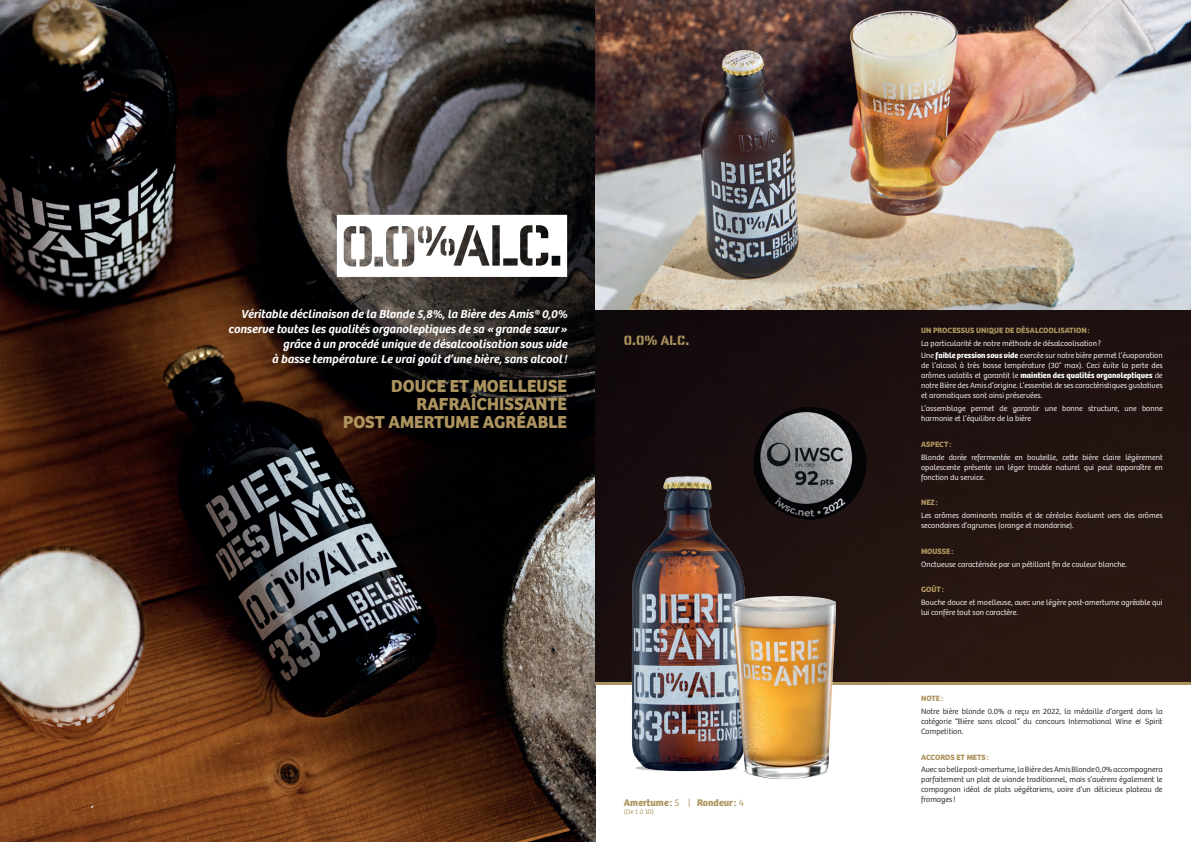
<style>
.page{position:relative;width:1191px;height:842px;background:#fff}
.page>*{position:absolute;margin:0;border:0;box-sizing:border-box;transform-origin:0 0}
.t1{font:700 18px/18px "Bree";color:#ad945e;text-align:right}
.t2{font:500 14px "Reload Alt Stencil";color:#ad945e}
.t3{font:italic 600 12px/15px "Bree";color:#fff;text-align:right}
.t4{font:700 10px "Bree";color:#ad945e}
.t5{font:300 8px/10px "Bree";color:#fff}
.t6{font:300 8px/10px "Bree";color:#231f20;text-align:justify}
.t7{font:700 8px "Bree";color:#ad945e}
.t8{font:300 7px "Bree";color:#ad945e}
.s1{font-weight:300}
.s2{font-weight:700}
</style>
<div class="page">
<img style="left:0;top:0;width:595px;height:842px">
<svg style="left:337px;top:215px;width:230px;height:62px"></svg>
<img style="left:595px;top:0;width:596px;height:682px">
<hr style="left:595px;top:682px;width:596px;height:2px;background:#ad945e">
<img style="left:753px;top:407px;width:113px;height:113px;border-radius:57px">
<img style="left:621px;top:452px;width:153px;height:320px">
<img style="left:726px;top:584px;width:109px;height:195px">
<p class="t3" style="left:228px;top:307px;width:340px">Véritable déclinaison de la Blonde 5,8%, la Bière des Amis® 0,0% conserve toutes les qualités organoleptiques de sa «grande sœur» grâce à un procédé unique de désalcoolisation sous vide<br>à basse température. Le vrai goût d’une bière, sans alcool!</p>
<h1 class="t1" style="left:343px;top:377px;width:226px">DOUCE ET MOELLEUSE<br>RAFRAÎCHISSANTE<br>POST AMERTUME AGRÉABLE</h1>
<h2 class="t2" style="left:624px;top:332px;width:67px">0.0% alc.</h2>
<p class="t4" style="left:624px;top:796px;width:122px">Amertume : <span class="s1">5 |</span> Rondeur: <span class="s1">4</span></p>
<p class="t8" style="left:624px;top:807px;width:32px">(De 1 à 10)</p>
<p class="t7" style="left:921px;top:325px;width:170px">UN PROCESSUS UNIQUE DE DÉSALCOOLISATION:</p>
<p class="t5" style="left:921px;top:337px;width:243px;line-height:12.8px">La particularité de notre méthode de désalcoolisation?<br>Une <span class="s2">faible pression sous vide</span> exercée sur notre bière permet l’évaporation</p>
<p class="t5" style="left:921px;top:361px;width:243px;text-align:justify">de l’alcool à très basse température (30° max). Ceci évite la perte des arômes volatils et garantit le <span class="s2">maintien des qualités organoleptiques</span> de notre Bière des Amis d’origine. L’essentiel de ses caractéristiques gustatives et aromatiques sont ainsi préservées.</p>
<p class="t5" style="left:921px;top:404px;width:243px">L’assemblage permet de garantir une bonne structure, une bonne harmonie et l’équilibre de la bière</p>
<p class="t7" style="left:921px;top:439px;width:32px">ASPECT:</p>
<p class="t5" style="left:921px;top:452px;width:243px;text-align:justify">Blonde dorée refermentée en bouteille, cette bière claire légèrement opalescente présente un léger trouble naturel qui peut apparaître en fonction du service.</p>
<p class="t7" style="left:921px;top:498px;width:18px">NEZ:</p>
<p class="t5" style="left:921px;top:511px;width:243px">Les arômes dominants maltés et de céréales évoluent vers des arômes secondaires d’agrumes (orange et mandarine).</p>
<p class="t7" style="left:921px;top:546px;width:34px">MOUSSE:</p>
<p class="t5" style="left:921px;top:559px;width:207px">Onctueuse caractérisée par un pétillant fin de couleur blanche.</p>
<p class="t7" style="left:921px;top:585px;width:24px">GOÛT:</p>
<p class="t5" style="left:921px;top:598px;width:243px">Bouche douce et moelleuse, avec une légère post-amertume agréable qui lui confère tout son caractère.</p>
<p class="t7" style="left:921px;top:693px;width:23px">NOTE:</p>
<p class="t6" style="left:921px;top:706px;width:243px">Notre bière blonde 0.0% a reçu en 2022, la médaille d’argent dans la catégorie “Bière sans alcool” du concours International Wine &amp; Spirit Competition.</p>
<p class="t7" style="left:921px;top:752px;width:69px">ACCORDS ET METS:</p>
<p class="t6" style="left:921px;top:765px;width:243px">Avec sa belle post-amertume, la Bière des Amis Blonde 0,0% accompagnera parfaitement un plat de viande traditionnel, mais s’avérera également le compagnon idéal de plats végétariens, voire d’un délicieux plateau de fromages !</p>
</div>
